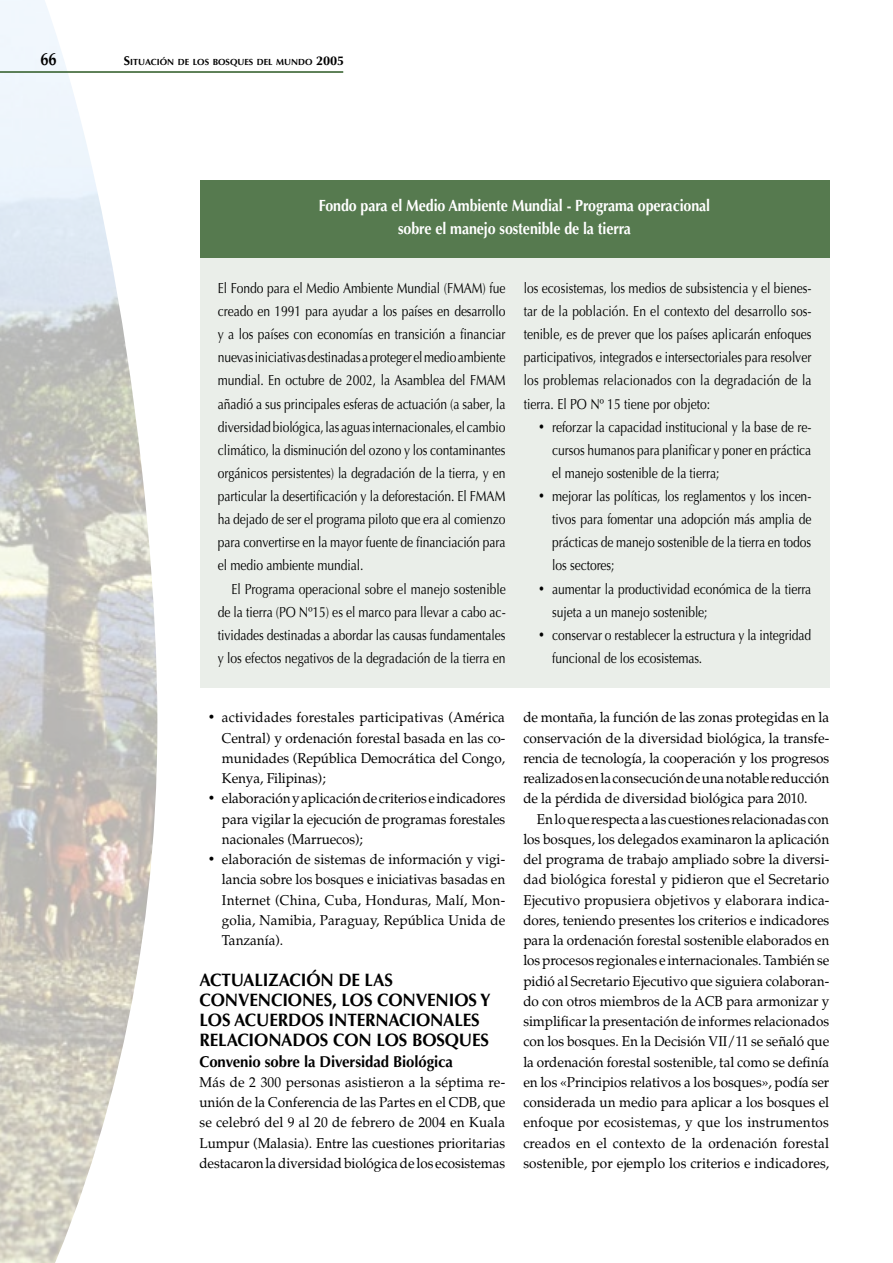
<style>
.page{position:relative;width:893px;height:1263px;background:#fff}
.page>*{position:absolute;margin:0;border:0;box-sizing:border-box;transform-origin:0 0}
.t1{font:700 18px/20.2px "Optima LT Std";letter-spacing:-.005em;color:#000;scale:.95 1}
.t2{font:700 18px "Palatino";color:#000;scale:.9 1}
.t3{font:700 16.2px/23.1px "Optima LT Std";letter-spacing:-.005em;color:#fff;text-align:center;scale:.88 1}
.t4{font:700 15.75px "Optima LT Std";letter-spacing:-.005em;color:#000;scale:.95 1}
.t5{font:14.55px/23.1px "Optima LT Std";letter-spacing:-.005em;color:#000;text-align:justify;scale:.83 1}
.t6{font:14.25px/20.2px "Palatino";letter-spacing:-.005em;color:#000;text-align:justify;scale:.95 1}
.t7{font:700 8.85px "Optima LT Std";color:#000}
.s1{font-size:12.75px}
</style>
<div class="page">
<svg style="left:1px;top:0;width:157px;height:1263px"></svg>
<hr style="left:0;top:71px;width:343px;height:2px;background:#2c5923">
<div style="left:200px;top:180px;width:630px;height:507px;background:#eaeee9"></div>
<div style="left:200px;top:180px;width:630px;height:78px;background:#567a4f"></div>
<p class="t2" style="left:40px;top:47px;width:19px">66</p>
<p class="t7" style="left:124px;top:57px;width:222px"><span class="s1">S</span>ITUACIÓN DE LOS BOSQUES DEL MUNDO <span class="s1">2005</span></p>
<p class="t3" style="left:319px;top:195px;width:446px">Fondo para el Medio Ambiente Mundial - Programa operacional sobre el manejo sostenible de la tierra</p>
<p class="t5" style="left:218px;top:277px;width:348px">El Fondo para el Medio Ambiente Mundial (FMAM) fue creado en 1991 para ayudar a los países en desarrollo y a los países con economías en transición a financiar nuevas iniciativas destinadas a proteger el medio ambiente mundial. En octubre de 2002, la Asamblea del FMAM añadió a sus principales esferas de actuación (a saber, la diversidad biológica, las aguas internacionales, el cambio climático, la disminución del ozono y los contaminantes orgánicos persistentes) la degradación de la tierra, y en particular la desertificación y la deforestación. El FMAM ha dejado de ser el programa piloto que era al comienzo para convertirse en la mayor fuente de financiación para el medio ambiente mundial.</p>
<p class="t5" style="left:218px;top:577px;width:349px;text-indent:14px">El Programa operacional sobre el manejo sostenible de la tierra (PO Nº15) es el marco para llevar a cabo ac&shy;tividades destinadas a abordar las causas fundamentales y los efectos negativos de la degradación de la tierra en</p>
<p class="t6" style="left:222px;top:708px;width:300px;text-indent:-14px">• actividades forestales participativas (América Central) y ordenación forestal basada en las co&shy;munidades (República Democrática del Congo, Kenya, Filipinas);</p>
<p class="t6" style="left:222px;top:789px;width:300px;text-indent:-14px">• elaboración y aplicación de criterios e indicadores para vigilar la ejecución de programas forestales nacionales (Marruecos);</p>
<p class="t6" style="left:222px;top:849px;width:300px;text-indent:-14px">• elaboración de sistemas de información y vigi&shy;lancia sobre los bosques e iniciativas basadas en Internet (China, Cuba, Honduras, Malí, Mon&shy;golia, Namibia, Paraguay, República Unida de Tanzanía).</p>
<p class="t1" style="left:199px;top:970px;width:308px">ACTUALIZACIÓN DE LAS<br>CONVENCIONES, LOS CONVENIOS Y<br>LOS ACUERDOS INTERNACIONALES<br>RELACIONADOS CON LOS BOSQUES</p>
<p class="t4" style="left:199px;top:1052px;width:268px">Convenio sobre la Diversidad Biológica</p>
<p class="t6" style="left:199px;top:1072px;width:323px">Más de 2 300 personas asistieron a la séptima re&shy;unión de la Conferencia de las Partes en el CDB, que se celebró del 9 al 20 de febrero de 2004 en Kuala Lumpur (Malasia). Entre las cuestiones prioritarias destacaron la diversidad biológica de los ecosistemas</p>
<p class="t5" style="left:524px;top:277px;width:348px">los ecosistemas, los medios de subsistencia y el bienes&shy;tar de la población. En el contexto del desarrollo sos&shy;tenible, es de prever que los países aplicarán enfoques participativos, integrados e intersectoriales para resolver los problemas relacionados con la degradación de la tierra. El PO Nº 15 tiene por objeto:</p>
<p class="t5" style="left:552px;top:415px;width:314px;text-indent:-14px">• reforzar la capacidad institucional y la base de re&shy;cursos humanos para planificar y poner en práctica el manejo sostenible de la tierra;</p>
<p class="t5" style="left:552px;top:485px;width:314px;text-indent:-14px">• mejorar las políticas, los reglamentos y los incen&shy;tivos para fomentar una adopción más amplia de prácticas de manejo sostenible de la tierra en todos los sectores;</p>
<p class="t5" style="left:552px;top:577px;width:314px;text-indent:-14px">• aumentar la productividad económica de la tierra sujeta a un manejo sostenible;</p>
<p class="t5" style="left:552px;top:623px;width:314px;text-indent:-14px">• conservar o restablecer la estructura y la integridad funcional de los ecosistemas.</p>
<p class="t6" style="left:523px;top:708px;width:324px">de montaña, la función de las zonas protegidas en la conservación de la diversidad biológica, la transfe&shy;rencia de tecnología, la cooperación y los progresos realizados en la consecución de una notable reducción de la pérdida de diversidad biológica para 2010.</p>
<p class="t6" style="left:523px;top:809px;width:324px;text-indent:14px">En lo que respecta a las cuestiones relacionadas con los bosques, los delegados examinaron la aplicación del programa de trabajo ampliado sobre la diversi&shy;dad biológica forestal y pidieron que el Secretario Ejecutivo propusiera objetivos y elaborara indica&shy;dores, teniendo presentes los criterios e indicadores para la ordenación forestal sostenible elaborados en los procesos regionales e internacionales. También se pidió al Secretario Ejecutivo que siguiera colaboran&shy;do con otros miembros de la ACB para armonizar y simplificar la presentación de informes relacionados con los bosques. En la Decisión VII/11 se señaló que la ordenación forestal sostenible, tal como se definía en los «Principios relativos a los bosques», podía ser considerada un medio para aplicar a los bosques el enfoque por ecosistemas, y que los instrumentos creados en el contexto de la ordenación forestal sostenible, por ejemplo los criterios e indicadores,</p>
</div>
